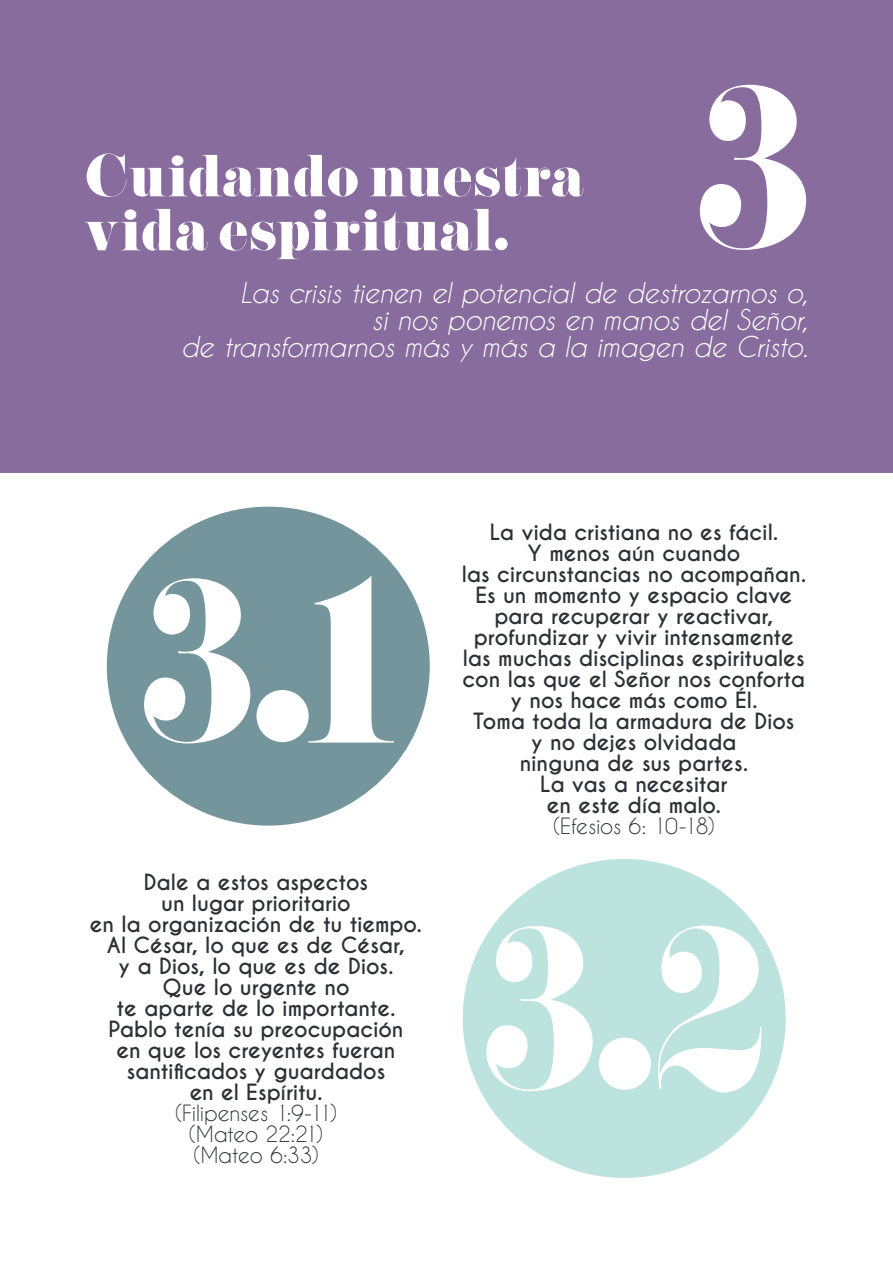
<style>
.page{position:relative;width:893px;height:1263px;background:#fff}
.page>*{position:absolute;margin:0;border:0;box-sizing:border-box;transform-origin:0 0}
.t1{font:225px "Pistilli";color:#fff;scale:.9 1}
.t2{font:54px/54px "Pistilli";letter-spacing:-.02em;color:#fff}
.t3{font:italic 27px/27px "Caviar Dreams";letter-spacing:-.02em;color:#fff;text-align:right}
.t4{font:700 21px/21px "Caviar Dreams";letter-spacing:-.01em;color:#2e3036;text-align:center}
.t5{font:21px/21px "Caviar Dreams";letter-spacing:-.015em;color:#2e3036;text-align:center}
</style>
<div class="page">
<div style="left:0;top:0;width:893px;height:472px;background:#886c9e"></div>
<div style="left:463px;top:859px;width:323px;height:319px;background:#bde3de;border-radius:50%"></div>
<div style="left:107px;top:507px;width:323px;height:318px;background:#73959b;border-radius:50%"></div>
<h2 class="t2" style="left:84px;top:148px;width:501px">Cuidando nuestra vida espiritual.</h2>
<h1 class="t1" style="left:690px;top:19px;width:141px">3</h1>
<p class="t3" style="left:181px;top:279px;width:629px">Las crisis tienen el potencial de destrozarnos o,<br>si nos ponemos en manos del Señor,<br>de transformarnos más y más a la imagen de Cristo.</p>
<h1 class="t1" style="left:134px;top:513px;width:320px">3.1</h1>
<p class="t4" style="left:90px;top:872px;width:333px">Dale a estos aspectos<br>un lugar prioritario<br>en la organización de tu tiempo.<br>Al César, lo que es de César,<br>y a Dios, lo que es de Dios.<br>Que lo urgente no<br>te aparte de lo importante.<br>Pablo tenía su preocupación<br>en que los creyentes fueran santificados y guardados<br>en el Espíritu.</p>
<p class="t5" style="left:175px;top:1102px;width:163px">(Filipenses 1:9-11) (Mateo 22:21) (Mateo 6:33)</p>
<p class="t4" style="left:462px;top:523px;width:346px">La vida cristiana no es fácil.<br>Y menos aún cuando<br>las circunstancias no acompañan.<br>Es un momento y espacio clave para recuperar y reactivar, profundizar y vivir intensamente las muchas disciplinas espirituales con las que el Señor nos conforta y nos hace más como Él.<br>Toma toda la armadura de Dios<br>y no dejes olvidada<br>ninguna de sus partes.<br>La vas a necesitar<br>en este día malo.</p>
<p class="t5" style="left:553px;top:815px;width:163px">(Efesios 6: 10-18)</p>
<h1 class="t1" style="left:476px;top:860px;width:331px">3.2</h1>
</div>
